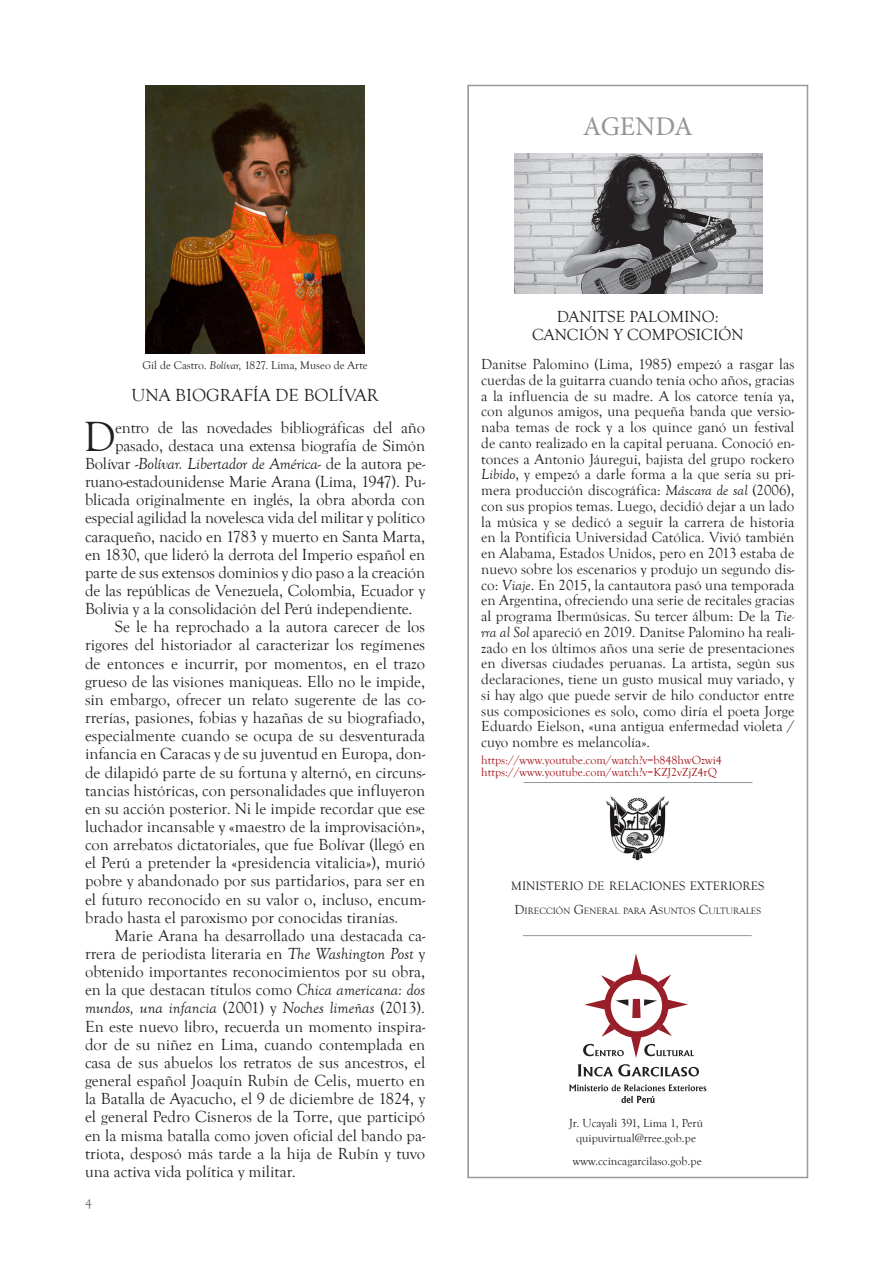
<style>
.page{position:relative;width:893px;height:1263px;background:#fff}
.page>*{position:absolute;margin:0;border:0;box-sizing:border-box;transform-origin:0 0}
.Normal__Web{font:43.5px "Goudy Old Style T";color:#231f20}
.t1{font:27px "Minion Pro";color:#939598}
.t2{font:18px "Goudy Old Style T";color:#231f20}
.Normal__Web-2{font:16.5px/18.1px "Goudy Old Style T";letter-spacing:-.01em;color:#231f20;text-align:justify}
.Normal__Web-3{font:italic 16.5px "Goudy Old Style T";letter-spacing:-.01em;color:#231f20}
.t3{font:15px/15.8px "Goudy Old Style T";color:#231f20;text-align:justify}
.t4{font:13.5px "Goudy Old Style T";color:#6c6d70}
.t5{font:12.6px "Goudy Old Style T";color:#231f20}
.t6{font:12px "Goudy Old Style T";color:#a1161a}
.t7{font:12px "Goudy Old Style T";color:#231f20}
.t8{font:11.55px "Goudy Old Style T";color:#231f20}
.t9{font:9.45px "Goudy Old Style T";color:#231f20}
.s1{font-style:italic}
.s2{font-style:normal}
.s3{font-size:13.5px}
</style>
<div class="page">
<svg style="left:468px;top:85px;width:340px;height:1093px"></svg>
<img style="left:514px;top:153px;width:248px;height:141px">
<img style="left:146px;top:85px;width:219px;height:268px">
<img style="left:586px;top:793px;width:102px;height:72px">
<hr style="left:523px;top:935px;width:229px;height:1px;background:#939598">
<svg style="left:583px;top:953px;width:111px;height:105px"></svg>
<svg style="left:578px;top:1064px;width:121px;height:12px"></svg>
<svg style="left:569px;top:1084px;width:137px;height:19px"></svg>
<hr style="left:524px;top:782px;width:228px;height:1px;background:#939598">
<p class="t1" style="left:583px;top:109px;width:112px">AGENDA</p>
<p class="t8" style="left:143px;top:358px;width:227px">Gil de Castro. <span class="s1">Bolívar,</span> 1827. Lima, Museo de Arte</p>
<p class="t2" style="left:132px;top:385px;width:249px">UNA BIOGRAFÍA DE BOLÍVAR</p>
<p class="Normal__Web" style="left:83px;top:413px;width:34px">D</p>
<p class="Normal__Web-2" style="left:115px;top:418px;width:311px">entro de las novedades bibliográficas del año</p>
<p class="Normal__Web-2" style="left:115px;top:437px;width:311px">pasado, destaca una extensa biografía de Simón</p>
<p class="Normal__Web-3" style="left:85px;top:455px;width:342px"><span class="s2">Bolívar -</span>Bolívar. Libertador de América<span class="s2">- de la autora pe-</span></p>
<p class="Normal__Web-2" style="left:85px;top:473px;width:342px">ruano-estadounidense Marie Arana (Lima, 1947). Pu-</p>
<p class="Normal__Web-2" style="left:85px;top:491px;width:342px">blicada originalmente en inglés, la obra aborda con</p>
<p class="Normal__Web-2" style="left:85px;top:509px;width:342px">especial agilidad la novelesca vida del militar y político</p>
<p class="Normal__Web-2" style="left:85px;top:527px;width:342px">caraqueño, nacido en 1783 y muerto en Santa Marta,</p>
<p class="Normal__Web-2" style="left:85px;top:545px;width:342px">en 1830, que lideró la derrota del Imperio español en</p>
<p class="Normal__Web-2" style="left:85px;top:564px;width:342px">parte de sus extensos dominios y dio paso a la creación</p>
<p class="Normal__Web-2" style="left:85px;top:582px;width:342px">de las repúblicas de Venezuela, Colombia, Ecuador y</p>
<p class="Normal__Web-2" style="left:85px;top:600px;width:329px">Bolivia y a la consolidación del Perú independiente.</p>
<p class="Normal__Web-2" style="left:85px;top:618px;width:342px;text-indent:30px">Se le ha reprochado a la autora carecer de los rigores del historiador al caracterizar los regímenes de entonces e incurrir, por momentos, en el trazo grueso de las visiones maniqueas. Ello no le impide, sin embargo, ofrecer un relato sugerente de las co&shy;rrerías, pasiones, fobias y hazañas de su biografiado, especialmente cuando se ocupa de su desventurada infancia en Caracas y de su juventud en Europa, don&shy;de dilapidó parte de su fortuna y alternó, en circuns&shy;tancias históricas, con personalidades que influyeron en su acción posterior. Ni le impide recordar que ese luchador incansable y «maestro de la improvisación», con arrebatos dictatoriales, que fue Bolívar (llegó en el Perú a pretender la «presidencia vitalicia»), murió pobre y abandonado por sus partidarios, para ser en el futuro reconocido en su valor o, incluso, encum&shy;brado hasta el paroxismo por conocidas tiranías<span class="s1">.</span></p>
<p class="Normal__Web-2" style="left:85px;top:927px;width:342px;text-indent:30px">Marie Arana ha desarrollado una destacada ca&shy;rrera de periodista literaria en <span class="s1">The Washington Post</span> y obtenido importantes reconocimientos por su obra, en la que destacan títulos como <span class="s1">Chica americana: dos mundos, una infancia</span> (2001) y <span class="s1">Noches limeñas</span> (2013).<br>En este nuevo libro, recuerda un momento inspira&shy;dor de su niñez en Lima, cuando contemplada en casa de sus abuelos los retratos de sus ancestros, el general español Joaquín Rubín de Celis, muerto en la Batalla de Ayacucho, el 9 de diciembre de 1824, y el general Pedro Cisneros de la Torre, que participó en la misma batalla como joven oficial del bando pa&shy;triota, desposó más tarde a la hija de Rubín y tuvo una activa vida política y militar.</p>
<p class="t4" style="left:85px;top:1196px;width:8px">4</p>
<p class="Normal__Web-2" style="left:557px;top:308px;width:163px">DANITSE PALOMINO:</p>
<p class="Normal__Web-2" style="left:532px;top:326px;width:213px">CANCIÓN Y COMPOSICIÓN</p>
<p class="t3" style="left:481px;top:357px;width:315px">Danitse Palomino (Lima, 1985) empezó a rasgar las cuerdas de la guitarra cuando tenía ocho años, gracias a la influencia de su madre. A los catorce tenía ya, con algunos amigos, una pequeña banda que versio&shy;naba temas de rock y a los quince ganó un festival de canto realizado en la capital peruana. Conoció en&shy;tonces a Antonio Jáuregui, bajista del grupo rockero <span class="s1">Libido</span>, y empezó a darle forma a la que sería su pri&shy;mera producción discográfica: <span class="s1">Máscara de sal</span> (2006), con sus propios temas. Luego, decidió dejar a un lado la música y se dedicó a seguir la carrera de historia en la Pontificia Universidad Católica. Vivió también en Alabama, Estados Unidos, pero en 2013 estaba de nuevo sobre los escenarios y produjo un segundo dis&shy;co: <span class="s1">Viaje</span>. En 2015, la cantautora pasó una temporada en Argentina, ofreciendo una serie de recitales gracias al programa Ibermúsicas. Su tercer álbum: De la <span class="s1">Tie&shy;rra al Sol</span> apareció en 2019. Danitse Palomino ha reali&shy;zado en los últimos años una serie de presentaciones en diversas ciudades peruanas. La artista, según sus declaraciones, tiene un gusto musical muy variado, y si hay algo que puede servir de hilo conductor entre sus composiciones es solo, como diría el poeta Jorge Eduardo Eielson, «una antigua enfermedad violeta / cuyo nombre es melancolía».</p>
<p class="t6" style="left:481px;top:753px;width:242px">https://www.youtube.com/watch?v=b848hwOzwi4</p>
<p class="t6" style="left:481px;top:765px;width:237px">https://www.youtube.com/watch?v=KZJ2vZjZ4rQ</p>
<p class="t5" style="left:511px;top:879px;width:255px">MINISTERIO DE RELACIONES EXTERIORES</p>
<p class="t9" style="left:515px;top:906px;width:248px"><span class="s3">D</span>IRECCIÓN <span class="s3">G</span>ENERAL PARA <span class="s3">A</span>SUNTOS <span class="s3">C</span>ULTURALES</p>
<p class="t7" style="left:569px;top:1117px;width:135px">Jr. Ucayali 391, Lima 1, Perú</p>
<p class="t7" style="left:576px;top:1131px;width:121px">quipuvirtual@rree.gob.pe</p>
<p class="t7" style="left:573px;top:1155px;width:130px">www.ccincagarcilaso.gob.pe</p>
</div>
